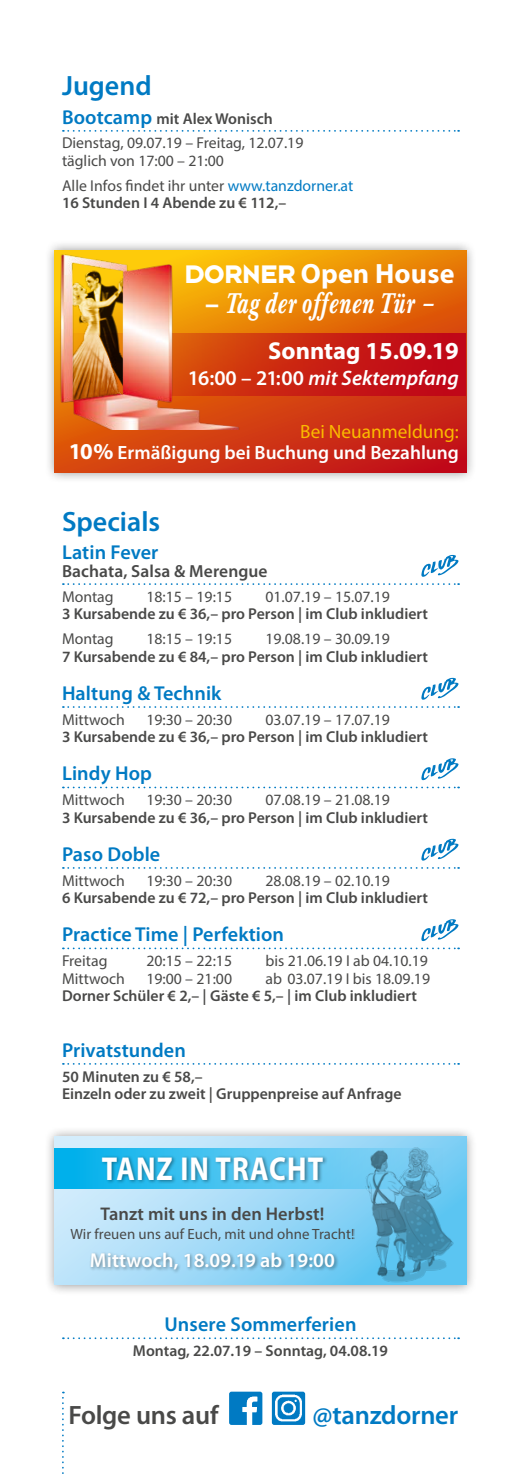
<style>
.page{position:relative;width:521px;height:1474px;background:#fff}
.page>*{position:absolute;margin:0;border:0;box-sizing:border-box;transform-origin:0 0}
.t1{font:700 33.25px "Myriad Pro";letter-spacing:.04em;color:#fff;scale:.85 1}
.t2{font:italic 500 28px "Baskerville BQ";letter-spacing:.04em;color:#fff;scale:.78 1}
.t3{font:700 28px "Myriad Pro";letter-spacing:.005em;color:#fff}
.t4{font:600 28px "Myriad Pro";color:#007ac3}
.t5{font:600 26.6px "Myriad Pro";letter-spacing:-.01em;color:#494948}
.t6{font:600 26.6px "Myriad Pro";letter-spacing:-.01em;color:#007ac3}
.t7{font:700 24.5px "Myriad Pro";color:#fff}
.t8{font:italic 600 21px "Myriad Pro";color:#fff}
.t9{font:600 20.12px "Myriad Pro";letter-spacing:.005em;color:#007ac3}
.t10{font:600 20.12px "Myriad Pro";letter-spacing:.005em;color:#fff}
.t11{font:600 19.25px/21px "Myriad Pro";color:#fff;text-align:right}
.t12{font:600 18.38px "Myriad Pro";letter-spacing:.005em;color:#494948}
.t13{font:600 17.5px "Myriad Pro";letter-spacing:.005em;color:#494948}
.t14{font:600 15.75px/17.5px "Myriad Pro";color:#494948}
.t15{font:15.75px/25px "Myriad Pro";color:#494948}
.t16{font:14.88px "Myriad Pro";letter-spacing:.005em;color:#494948}
.s1{font-weight:600;font-size:20.12px;color:#007ac3}
.s2{font-weight:600}
.s3{color:#007ac3}
.s4{font-family:"Bonn"}
.s5{font-family:"Myriad Pro";font-weight:700;font-style:normal}
.s6{font-style:normal}
.s7{font-weight:400;color:#fbba00}
.s8{font-weight:700;font-size:22.75px}
</style>
<div class="page">
<svg style="left:63px;top:583px;width:396px;height:2px"></svg>
<svg style="left:63px;top:706px;width:396px;height:2px"></svg>
<svg style="left:63px;top:786px;width:396px;height:2px"></svg>
<svg style="left:63px;top:867px;width:396px;height:1px"></svg>
<svg style="left:63px;top:947px;width:396px;height:2px"></svg>
<svg style="left:63px;top:1063px;width:396px;height:1px"></svg>
<svg style="left:421px;top:555px;width:37px;height:22px"></svg>
<svg style="left:421px;top:678px;width:37px;height:21px"></svg>
<svg style="left:421px;top:758px;width:37px;height:22px"></svg>
<svg style="left:421px;top:838px;width:37px;height:22px"></svg>
<svg style="left:421px;top:919px;width:37px;height:22px"></svg>
<div style="left:44px;top:1126px;width:433px;height:169px;background:#000;opacity:.4"></div>
<svg style="left:55px;top:1136px;width:411px;height:148px;background:#a8dcf8"></svg>
<svg style="left:55px;top:1148px;width:300px;height:40px;background:#37beee"></svg>
<div style="left:100px;top:1154px;width:227px;height:29px;background:#000;opacity:.4"></div>
<div style="left:44px;top:239px;width:433px;height:244px;background:#000;opacity:.4"></div>
<svg style="left:55px;top:250px;width:411px;height:222px;background:#d9530e"></svg>
<svg style="left:243px;top:333px;width:223px;height:63px;background:#c61914"></svg>
<img style="left:48px;top:250px;width:195px;height:179px">
<svg style="left:63px;top:130px;width:396px;height:2px"></svg>
<img style="left:355px;top:1143px;width:119px;height:151px">
<svg style="left:62px;top:1391px;width:2px;height:83px"></svg>
<svg style="left:63px;top:1337px;width:396px;height:2px"></svg>
<div style="left:89px;top:1250px;width:250px;height:23px;background:#000;opacity:.4"></div>
<svg style="left:229px;top:1391px;width:33px;height:33px"></svg>
<div style="left:272px;top:1391px;width:33px;height:33px;background:#007ac3;border-radius:2px"></div>
<img style="left:275px;top:1394px;width:27px;height:27px">
<h2 class="t4" style="left:62px;top:68px;width:91px">Jugend</h2>
<p class="t15" style="left:62px;top:105px;width:243px"><span class="s1">Bootcamp</span> <span class="s2">mit Alex Wonisch<br></span>Dienstag, 09.07.19 – Freitag, 12.07.19</p>
<p class="t15" style="left:62px;top:148px;width:293px">täglich von 17:00 – 21:00<br>Alle Infos findet ihr unter <span class="s3">www.tanzdorner.at</span></p>
<p class="t14" style="left:62px;top:194px;width:226px">16 Stunden I 4 Abende zu € 112,–</p>
<h2 class="t3" style="left:184px;top:255px;width:272px"><span class="s4">DORNER</span> Open House</h2>
<h2 class="t2" style="left:205px;top:287px;width:294px"><span class="s5">–</span> Tag der offenen Tür –</h2>
<h3 class="t7" style="left:268px;top:335px;width:192px">Sonntag 15.09.19</h3>
<h3 class="t8" style="left:188px;top:365px;width:273px"><span class="s6">16:00 – 21:00</span> mit Sektempfang</h3>
<p class="t11" style="left:69px;top:421px;width:392px"><span class="s7">Bei Neuanmeldung:<br></span><span class="s8">10%</span> Ermäßigung bei Buchung und Bezahlung</p>
<h2 class="t4" style="left:62px;top:503px;width:100px">Specials</h2>
<p class="t9" style="left:62px;top:539px;width:98px">Latin Fever</p>
<p class="t13" style="left:62px;top:559px;width:207px">Bachata, Salsa &amp; Merengue</p>
<p class="t15" style="left:62px;top:583px;width:53px">Montag</p>
<p class="t15" style="left:146px;top:583px;width:87px">18:15 – 19:15</p>
<p class="t15" style="left:265px;top:583px;width:126px">01.07.19 – 15.07.19</p>
<p class="t14" style="left:62px;top:605px;width:367px">3 Kursabende zu € 36,– pro Person | im Club inkludiert</p>
<p class="t15" style="left:62px;top:626px;width:53px">Montag</p>
<p class="t15" style="left:146px;top:626px;width:87px">18:15 – 19:15</p>
<p class="t15" style="left:265px;top:626px;width:126px">19.08.19 – 30.09.19</p>
<p class="t14" style="left:62px;top:647px;width:367px">7 Kursabende zu € 84,– pro Person | im Club inkludiert</p>
<p class="t9" style="left:62px;top:680px;width:161px">Haltung &amp; Technik</p>
<p class="t15" style="left:62px;top:706px;width:64px">Mittwoch</p>
<p class="t15" style="left:146px;top:706px;width:87px">19:30 – 20:30</p>
<p class="t15" style="left:265px;top:706px;width:126px">03.07.19 – 17.07.19</p>
<p class="t14" style="left:62px;top:727px;width:367px">3 Kursabende zu € 36,– pro Person | im Club inkludiert</p>
<p class="t9" style="left:62px;top:760px;width:91px">Lindy Hop</p>
<p class="t15" style="left:62px;top:787px;width:64px">Mittwoch</p>
<p class="t15" style="left:146px;top:787px;width:87px">19:30 – 20:30</p>
<p class="t15" style="left:265px;top:787px;width:126px">07.08.19 – 21.08.19</p>
<p class="t14" style="left:62px;top:808px;width:367px">3 Kursabende zu € 36,– pro Person | im Club inkludiert</p>
<p class="t9" style="left:62px;top:841px;width:100px">Paso Doble</p>
<p class="t15" style="left:62px;top:867px;width:64px">Mittwoch</p>
<p class="t15" style="left:146px;top:867px;width:87px">19:30 – 20:30</p>
<p class="t15" style="left:265px;top:867px;width:126px">28.08.19 – 02.10.19</p>
<p class="t14" style="left:62px;top:888px;width:367px">6 Kursabende zu € 72,– pro Person | im Club inkludiert</p>
<p class="t9" style="left:62px;top:921px;width:224px">Practice Time | Perfektion</p>
<p class="t15" style="left:62px;top:948px;width:47px">Freitag</p>
<p class="t15" style="left:146px;top:948px;width:87px">20:15 – 22:15</p>
<p class="t15" style="left:265px;top:948px;width:164px">bis 21.06.19 I ab 04.10.19</p>
<p class="t15" style="left:62px;top:965px;width:64px">Mittwoch</p>
<p class="t15" style="left:146px;top:965px;width:87px">19:00 – 21:00</p>
<p class="t15" style="left:265px;top:965px;width:166px">ab 03.07.19 I bis 18.09.19</p>
<p class="t14" style="left:62px;top:986px;width:356px">Dorner Schüler € 2,– | Gäste € 5,– | im Club inkludiert</p>
<p class="t9" style="left:62px;top:1037px;width:125px">Privatstunden</p>
<p class="t14" style="left:62px;top:1067px;width:341px">50 Minuten zu € 58,–<br>Einzeln oder zu zweit | Gruppenpreise auf Anfrage</p>
<h1 class="t1" style="left:102px;top:1146px;width:262px">TANZ IN TRACHT</h1>
<p class="t12" style="left:101px;top:1201px;width:225px">Tanzt mit uns in den Herbst!</p>
<p class="t16" style="left:70px;top:1224px;width:286px">Wir freuen uns auf Euch, mit und ohne Tracht!</p>
<p class="t10" style="left:90px;top:1247px;width:246px">Mittwoch, 18.09.19 ab 19:00</p>
<p class="t9" style="left:164px;top:1311px;width:193px">Unsere Sommerferien</p>
<p class="t14" style="left:133px;top:1341px;width:257px">Montag, 22.07.19 – Sonntag, 04.08.19</p>
<h3 class="t5" style="left:68px;top:1398px;width:151px">Folge uns auf</h3>
<h3 class="t6" style="left:313px;top:1398px;width:147px">@tanzdorner</h3>
</div>
